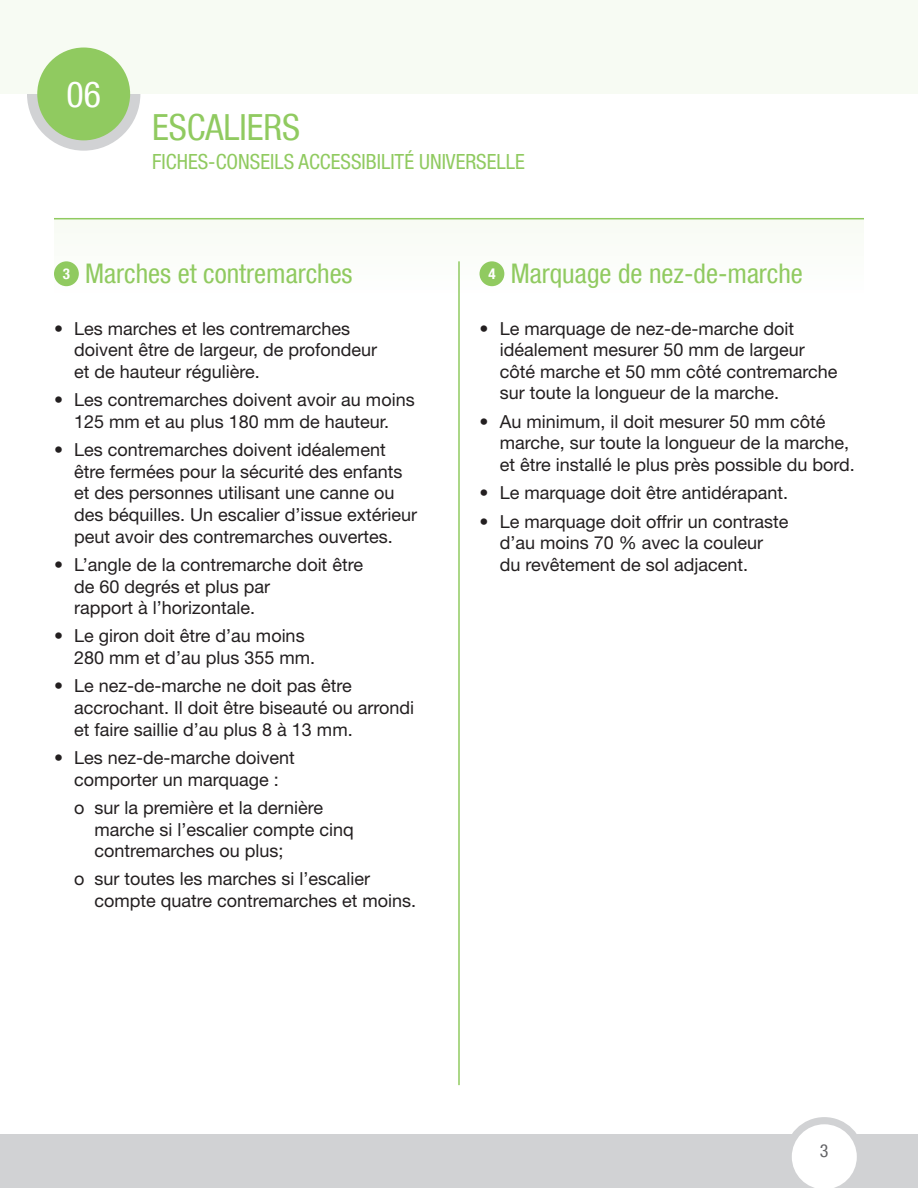
<style>
.page{position:relative;width:918px;height:1188px;background:#fff}
.page>*{position:absolute;margin:0;border:0;box-sizing:border-box;transform-origin:0 0}
.t1{font:condensed 36px "Helvetica Neue LT Com";color:#90ca60}
.t2{font:condensed 36px "Helvetica Neue LT Com";color:#fff}
.t3{font:condensed 27px "Helvetica Neue LT Com";color:#90ca60}
.t4{font:condensed 21px "Helvetica Neue";color:#90ca60}
.t5{font:18px/21.6px "Helvetica Neue";color:#231f20}
.t6{font:condensed 18px "Helvetica Neue LT Com";color:#636366}
.s1{font-weight:700;font-size:15px;color:#fff}
</style>
<div class="page">
<div style="left:0;top:1134px;width:918px;height:54px;background:#d1d2d4"></div>
<svg style="left:792px;top:1117px;width:65px;height:71px"></svg>
<div style="left:54px;top:219px;width:810px;height:77px;background:#fbfdf9"></div>
<hr style="left:54px;top:218px;width:810px;height:1px;background:#90ca60">
<div style="left:54px;top:261px;width:25px;height:25px;background:#90ca60;border-radius:50%"></div>
<hr style="left:458px;top:261px;width:2px;height:824px;background:#90ca60">
<div style="left:480px;top:261px;width:24px;height:25px;background:#90ca60;border-radius:50%"></div>
<div style="left:27px;top:37px;width:113px;height:114px;background:#d1d2d4;border-radius:50%"></div>
<div style="left:0;top:0;width:918px;height:94px;background:#f7fbf3"></div>
<div style="left:37px;top:48px;width:93px;height:92px;background:#90ca60;border-radius:50%"></div>
<h1 class="t2" style="left:66px;top:73px;width:36px">06</h1>
<h1 class="t1" style="left:152px;top:106px;width:150px">ESCALIERS</h1>
<p class="t4" style="left:152px;top:149px;width:374px">FICHES-CONSEILS ACCESSIBILITÉ UNIVERSELLE</p>
<h2 class="t3" style="left:63px;top:257px;width:291px"><span class="s1">3</span> Marches et contremarches</h2>
<p class="t5" style="left:74px;top:317px;width:304px;text-indent:-20px">• Les marches et les contremarches doivent être de largeur, de profondeur et de hauteur régulière.</p>
<p class="t5" style="left:54px;top:389px;width:362px;text-align:center">• Les contremarches doivent avoir au moins<br>125 mm et au plus 180 mm de hauteur.</p>
<p class="t5" style="left:74px;top:439px;width:345px;text-indent:-20px">• Les contremarches doivent idéalement être fermées pour la sécurité des enfants et des personnes utilisant une canne ou des béquilles. Un escalier d’issue extérieur peut avoir des contremarches ouvertes.</p>
<p class="t5" style="left:74px;top:553px;width:290px;text-indent:-20px">• L’angle de la contremarche doit être de 60 degrés et plus par<br>rapport à l’horizontale.</p>
<p class="t5" style="left:74px;top:625px;width:242px;text-indent:-20px">• Le giron doit être d’au moins<br>280 mm et d’au plus 355 mm.</p>
<p class="t5" style="left:74px;top:675px;width:342px;text-indent:-20px">• Le nez-de-marche ne doit pas être accrochant. Il doit être biseauté ou arrondi et faire saillie d’au plus 8 à 13 mm.</p>
<p class="t5" style="left:54px;top:747px;width:242px;text-align:center">• Les nez-de-marche doivent comporter un marquage :</p>
<p class="t5" style="left:94px;top:796px;width:261px;text-indent:-20px">o sur la première et la dernière marche si l’escalier compte cinq contremarches ou plus;</p>
<p class="t5" style="left:94px;top:868px;width:323px;text-indent:-20px">o sur toutes les marches si l’escalier compte quatre contremarches et moins.</p>
<h2 class="t3" style="left:488px;top:257px;width:316px"><span class="s1">4</span> Marquage de nez-de-marche</h2>
<p class="t5" style="left:500px;top:317px;width:339px;text-indent:-20px">• Le marquage de nez-de-marche doit idéalement mesurer 50 mm de largeur côté marche et 50 mm côté contremarche sur toute la longueur de la marche.</p>
<p class="t5" style="left:500px;top:410px;width:357px;text-indent:-20px">• Au minimum, il doit mesurer 50 mm côté marche, sur toute la longueur de la marche, et être installé le plus près possible du bord.</p>
<p class="t5" style="left:480px;top:482px;width:310px">• Le marquage doit être antidérapant.</p>
<p class="t5" style="left:500px;top:510px;width:290px;text-indent:-20px">• Le marquage doit offrir un contraste d’au moins 70 % avec la couleur<br>du revêtement de sol adjacent.</p>
<p class="t6" style="left:820px;top:1140px;width:10px">3</p>
</div>
